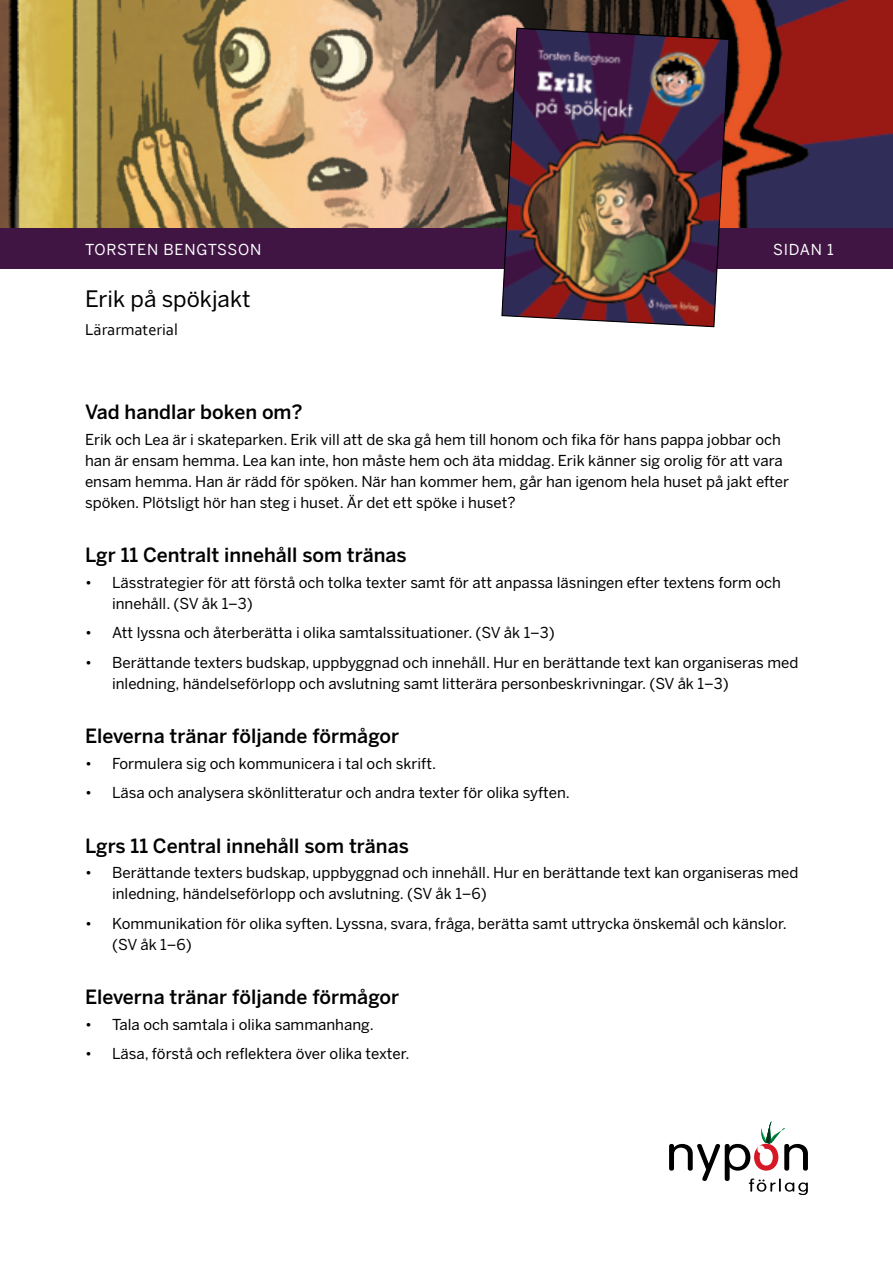
<style>
.page{position:relative;width:893px;height:1263px;background:#fff}
.page>*{position:absolute;margin:0;border:0;box-sizing:border-box;transform-origin:0 0}
.t1{font:22.5px "Benton Sans";color:#000}
.t2{font:500 19.5px "Benton Sans";color:#000}
.t3{font:16.5px "Corbel";color:#000}
.t4{font:15px/21px "Benton Sans";color:#000}
.t5{font:15px "Benton Sans";letter-spacing:.05em;color:#fff}
</style>
<div class="page">
<img style="left:0;top:0;width:893px;height:229px">
<div style="left:0;top:229px;width:893px;height:40px;background:#401544"></div>
<img style="left:501px;top:27px;width:229px;height:301px">
<svg style="left:669px;top:1121px;width:139px;height:74px"></svg>
<p class="t5" style="left:85px;top:241px;width:178px">TORSTEN BENGTSSON</p>
<p class="t5" style="left:773px;top:241px;width:62px">SIDAN 1</p>
<h1 class="t1" style="left:85px;top:286px;width:167px">Erik på spökjakt</h1>
<p class="t3" style="left:85px;top:320px;width:94px">Lärarmaterial</p>
<h2 class="t2" style="left:85px;top:401px;width:219px">Vad handlar boken om?</h2>
<p class="t4" style="left:85px;top:429px;width:706px">Erik och Lea är i skateparken. Erik vill att de ska gå hem till honom och fika för hans pappa jobbar och han är ensam hemma. Lea kan inte, hon måste hem och äta middag. Erik känner sig orolig för att vara ensam hemma. Han är rädd för spöken. När han kommer hem, går han igenom hela huset på jakt efter spöken. Plötsligt hör han steg i huset. Är det ett spöke i huset?</p>
<h2 class="t2" style="left:85px;top:544px;width:323px">Lgr 11 Centralt innehåll som tränas</h2>
<p class="t4" style="left:112px;top:572px;width:670px;text-indent:-27px">• Lässtrategier för att förstå och tolka texter samt för att anpassa läsningen efter textens form och innehåll. (SV åk 1–3)</p>
<p class="t4" style="left:85px;top:622px;width:471px">• Att lyssna och återberätta i olika samtalssituationer. (SV åk 1–3)</p>
<p class="t4" style="left:112px;top:652px;width:688px;text-indent:-27px">• Berättande texters budskap, uppbyggnad och innehåll. Hur en berättande text kan organiseras med inledning, händelseförlopp och avslutning samt litterära personbeskrivningar. (SV åk 1–3)</p>
<h2 class="t2" style="left:85px;top:725px;width:315px">Eleverna tränar följande förmågor</h2>
<p class="t4" style="left:85px;top:753px;width:353px">• Formulera sig och kommunicera i tal och skrift.</p>
<p class="t4" style="left:85px;top:782px;width:486px">• Läsa och analysera skönlitteratur och andra texter för olika syften.</p>
<h2 class="t2" style="left:85px;top:834px;width:325px">Lgrs 11 Central innehåll som tränas</h2>
<p class="t4" style="left:112px;top:862px;width:688px;text-indent:-27px">• Berättande texters budskap, uppbyggnad och innehåll. Hur en berättande text kan organiseras med inledning, händelseförlopp och avslutning. (SV åk 1–6)</p>
<p class="t4" style="left:112px;top:913px;width:676px;text-indent:-27px">• Kommunikation för olika syften. Lyssna, svara, fråga, berätta samt uttrycka önskemål och känslor. (SV åk 1–6)</p>
<h2 class="t2" style="left:85px;top:986px;width:315px">Eleverna tränar följande förmågor</h2>
<p class="t4" style="left:85px;top:1014px;width:290px">• Tala och samtala i olika sammanhang.</p>
<p class="t4" style="left:85px;top:1043px;width:326px">• Läsa, förstå och reflektera över olika texter.</p>
</div>
